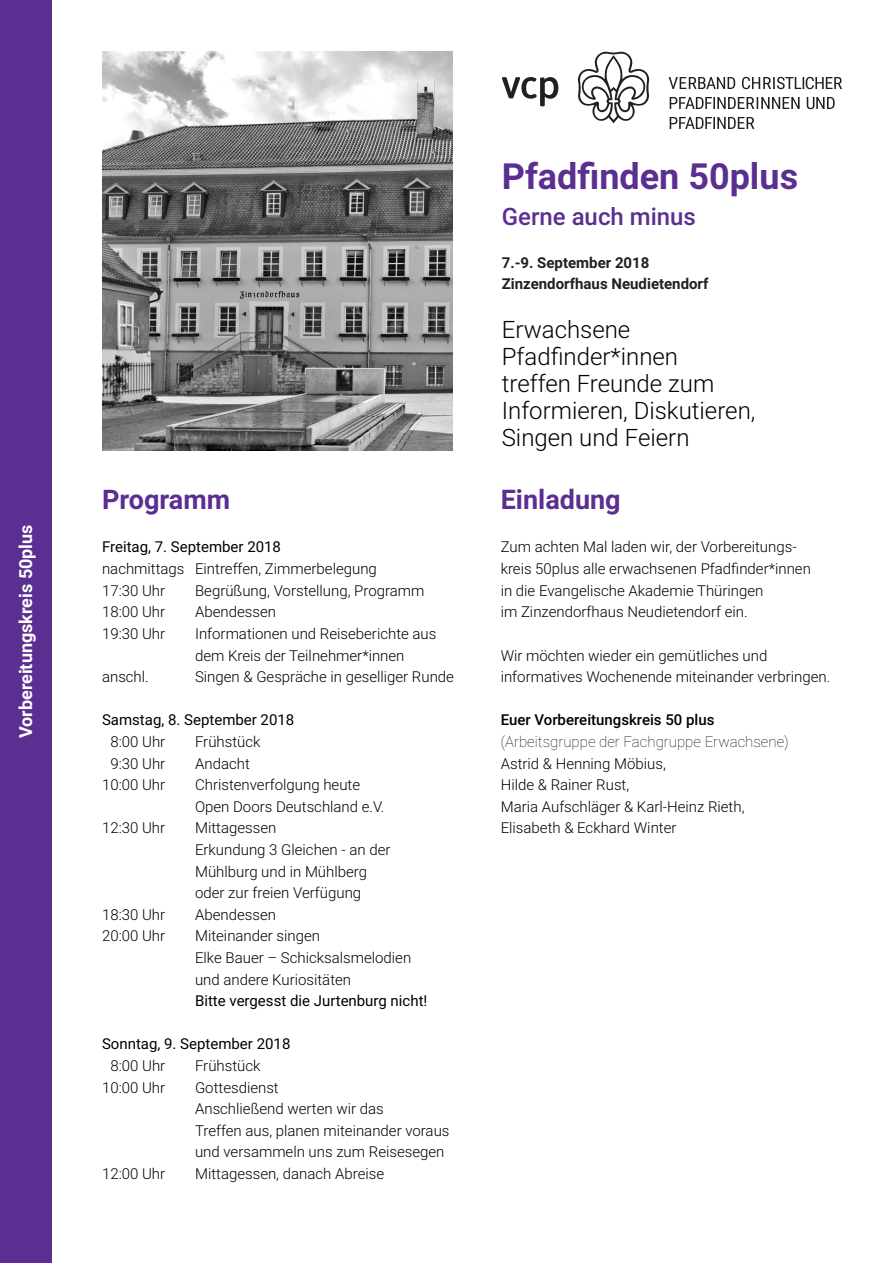
<style>
.page{position:relative;width:893px;height:1263px;background:#fff}
.page>*{position:absolute;margin:0;border:0;box-sizing:border-box;transform-origin:0 0}
.Titel{font:700 36px "Roboto";color:#5b2e91}
.t1{font:700 27px "Roboto";color:#5b2e91}
.t2{font:300 24px/27px "Roboto";color:#000}
.Titel-2{font:500 24px "Roboto";color:#5b2e91}
.Zwischentitel{font:700 18px "Roboto";color:#fff}
.t3{font:300 15px/21.6px "Roboto";color:#000}
.t4{font:15px "Roboto";color:#000}
.t5{font:100 15px/21.6px "Roboto";color:#000}
.Zwischentitel-2{font:700 15px/21.6px "Roboto";color:#231f20}
.s1{font-weight:500}
</style>
<div class="page">
<div style="left:0;top:0;width:51px;height:1263px;background:#5b2e91"></div>
<svg style="left:669px;top:77px;width:173px;height:52px"></svg>
<svg style="left:578px;top:51px;width:72px;height:72px"></svg>
<svg style="left:502px;top:77px;width:56px;height:29px"></svg>
<img style="left:102px;top:51px;width:351px;height:400px">
<p class="Zwischentitel" style="left:13px;top:738px;width:215px;rotate:-90deg">Vorbereitungskreis 50plus</p>
<p class="t1" style="left:102px;top:481px;width:130px">Programm</p>
<p class="t4" style="left:102px;top:537px;width:180px">Freitag, 7. September 2018</p>
<p class="t3" style="left:102px;top:557px;width:276px">nachmittags Eintreffen, Zimmerbelegung</p>
<p class="t3" style="left:102px;top:579px;width:65px">17:30 Uhr</p>
<p class="t3" style="left:195px;top:579px;width:231px">Begrüßung, Vorstellung, Programm</p>
<p class="t3" style="left:102px;top:601px;width:65px">18:00 Uhr</p>
<p class="t3" style="left:195px;top:601px;width:82px">Abendessen</p>
<p class="t3" style="left:102px;top:622px;width:65px">19:30 Uhr</p>
<p class="t3" style="left:195px;top:622px;width:243px">Informationen und Reiseberichte aus dem Kreis der Teilnehmer*innen</p>
<p class="t3" style="left:102px;top:665px;width:48px">anschl.</p>
<p class="t3" style="left:195px;top:665px;width:260px">Singen &amp; Gespräche in geselliger Runde</p>
<p class="t4" style="left:102px;top:709px;width:194px">Samstag, 8. September 2018</p>
<p class="t3" style="left:110px;top:730px;width:56px">8:00 Uhr</p>
<p class="t3" style="left:195px;top:730px;width:67px">Frühstück</p>
<p class="t3" style="left:110px;top:752px;width:56px">9:30 Uhr</p>
<p class="t3" style="left:195px;top:752px;width:56px">Andacht</p>
<p class="t3" style="left:102px;top:773px;width:65px">10:00 Uhr</p>
<p class="t3" style="left:195px;top:773px;width:167px">Christenverfolgung heute</p>
<p class="t3" style="left:195px;top:795px;width:191px">Open Doors Deutschland e.V.</p>
<p class="t3" style="left:102px;top:817px;width:65px">12:30 Uhr</p>
<p class="t3" style="left:195px;top:817px;width:83px">Mittagessen</p>
<p class="t3" style="left:195px;top:838px;width:197px">Erkundung 3 Gleichen - an der<br>Mühlburg und in Mühlberg</p>
<p class="t3" style="left:195px;top:881px;width:168px">oder zur freien Verfügung</p>
<p class="t3" style="left:102px;top:903px;width:65px">18:30 Uhr</p>
<p class="t3" style="left:195px;top:903px;width:82px">Abendessen</p>
<p class="t3" style="left:102px;top:925px;width:65px">20:00 Uhr</p>
<p class="t3" style="left:195px;top:925px;width:127px">Miteinander singen</p>
<p class="t3" style="left:195px;top:946px;width:218px">Elke Bauer – Schicksalsmelodien und andere Kuriositäten</p>
<p class="t4" style="left:195px;top:990px;width:234px">Bitte vergesst die Jurtenburg nicht!</p>
<p class="t4" style="left:102px;top:1033px;width:190px">Sonntag, 9. September 2018</p>
<p class="t3" style="left:110px;top:1054px;width:56px">8:00 Uhr</p>
<p class="t3" style="left:195px;top:1054px;width:67px">Frühstück</p>
<p class="t3" style="left:102px;top:1076px;width:65px">10:00 Uhr</p>
<p class="t3" style="left:195px;top:1076px;width:85px">Gottesdienst</p>
<p class="t3" style="left:195px;top:1097px;width:256px">Anschließend werten wir das<br>Treffen aus, planen miteinander voraus und versammeln uns zum Reisesegen</p>
<p class="t3" style="left:102px;top:1162px;width:65px">12:00 Uhr</p>
<p class="t3" style="left:195px;top:1162px;width:191px">Mittagessen, danach Abreise</p>
<p class="Titel" style="left:502px;top:151px;width:298px">Pfadfinden 50plus</p>
<p class="Titel-2" style="left:502px;top:199px;width:196px">Gerne auch minus</p>
<p class="Zwischentitel-2" style="left:502px;top:251px;width:208px">7.-9. September 2018<br>Zinzendorfhaus Neudietendorf</p>
<p class="t2" style="left:502px;top:315px;width:255px">Erwachsene<br>Pfadfinder*innen<br>treffen Freunde zum<br>Informieren, Diskutieren,<br>Singen und Feiern</p>
<p class="t1" style="left:501px;top:481px;width:121px">Einladung</p>
<p class="t3" style="left:501px;top:536px;width:312px">Zum achten Mal laden wir, der Vorbereitungs&shy;kreis 50plus alle erwachsenen Pfadfinder*innen</p>
<p class="t3" style="left:501px;top:579px;width:264px">in die Evangelische Akademie Thüringen im Zinzendorfhaus Neudietendorf ein.</p>
<p class="t3" style="left:501px;top:644px;width:331px">Wir möchten wieder ein gemütliches und informatives Wochenende miteinander verbringen.</p>
<p class="t5" style="left:501px;top:709px;width:290px"><span class="s1">Euer Vorbereitungskreis 50 plus </span>(Arbeitsgruppe der Fachgruppe Erwachsene)</p>
<p class="t3" style="left:501px;top:752px;width:167px">Astrid &amp; Henning Möbius,<br>Hilde &amp; Rainer Rust,</p>
<p class="t3" style="left:501px;top:795px;width:245px">Maria Aufschläger &amp; Karl-Heinz Rieth,<br>Elisabeth &amp; Eckhard Winter</p>
</div>
